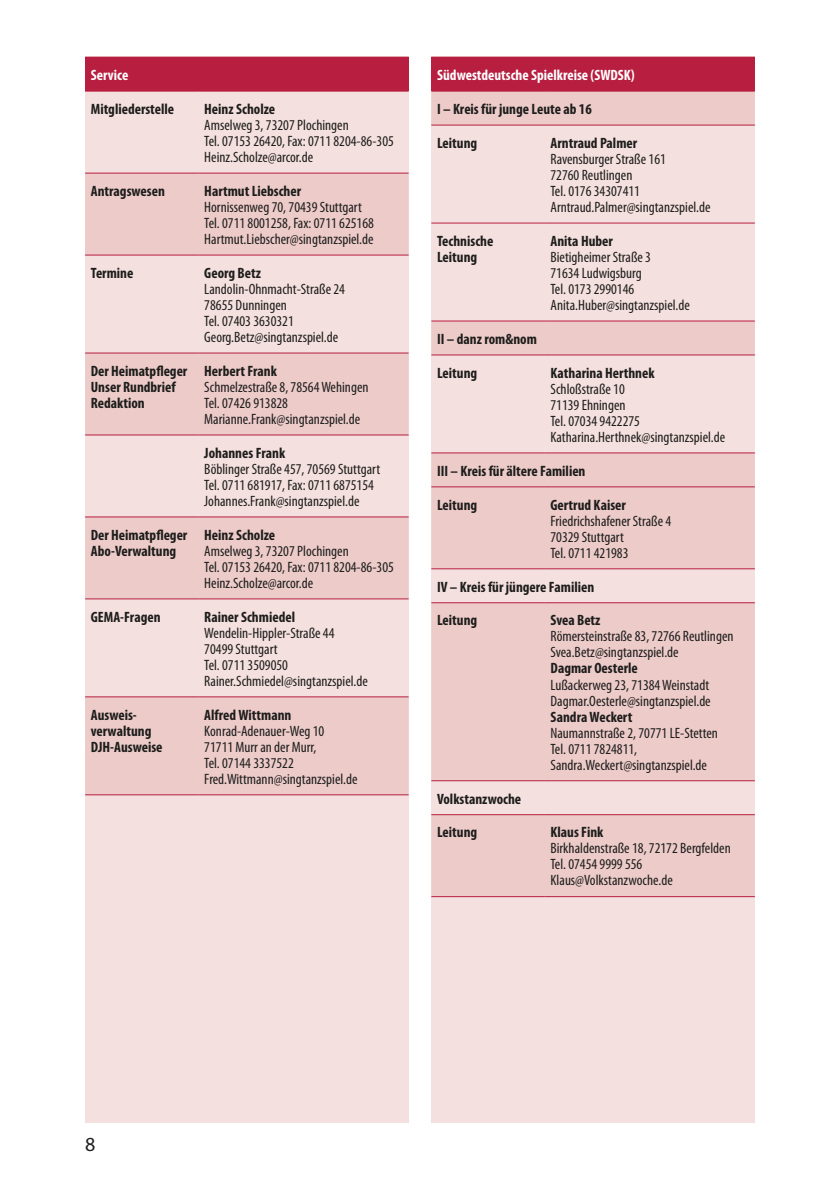
<style>
.page{position:relative;width:840px;height:1191px;background:#fff}
.page>*{position:absolute;margin:0;border:0;box-sizing:border-box;transform-origin:0 0}
.t1{font:20px "Myriad Pro";color:#1d1d1b}
.t2{font:condensed 15px/16px "Myriad Pro";color:#1d1d1b}
.t3{font:700 condensed 15px/16px "Myriad Pro";color:#1d1d1b}
.t4{font:700 condensed 15px "Myriad Pro";color:#fff}
</style>
<div class="page">
<div style="left:85px;top:57px;width:323px;height:1066px;background:#f4e0de"></div>
<div style="left:431px;top:57px;width:323px;height:1066px;background:#f4e0de"></div>
<div style="left:431px;top:57px;width:323px;height:34px;background:#b71e3f"></div>
<div style="left:431px;top:92px;width:323px;height:804px;background:#eccbc9"></div>
<svg style="left:431px;top:126px;width:323px;height:688px;fill:#eccbc9"></svg>
<svg style="left:431px;top:223px;width:323px;height:97px"></svg>
<svg style="left:431px;top:321px;width:323px;height:165px"></svg>
<hr style="left:431px;top:125px;width:113px;height:1px;background:#b71e3f">
<hr style="left:544px;top:125px;width:210px;height:1px;background:#b71e3f">
<hr style="left:431px;top:222px;width:113px;height:1px;background:#b71e3f">
<hr style="left:544px;top:222px;width:210px;height:1px;background:#b71e3f">
<hr style="left:431px;top:320px;width:113px;height:1px;background:#b71e3f">
<hr style="left:544px;top:320px;width:210px;height:1px;background:#b71e3f">
<hr style="left:431px;top:354px;width:113px;height:1px;background:#b71e3f">
<hr style="left:544px;top:354px;width:210px;height:1px;background:#b71e3f">
<hr style="left:431px;top:452px;width:113px;height:1px;background:#b71e3f">
<hr style="left:544px;top:452px;width:210px;height:1px;background:#b71e3f">
<hr style="left:431px;top:486px;width:113px;height:1px;background:#b71e3f">
<hr style="left:544px;top:486px;width:210px;height:1px;background:#b71e3f">
<hr style="left:431px;top:568px;width:113px;height:1px;background:#b71e3f">
<hr style="left:544px;top:568px;width:210px;height:1px;background:#b71e3f">
<hr style="left:431px;top:602px;width:113px;height:1px;background:#b71e3f">
<hr style="left:544px;top:602px;width:210px;height:1px;background:#b71e3f">
<hr style="left:431px;top:91px;width:113px;height:1px;background:#b71e3f">
<hr style="left:544px;top:91px;width:210px;height:1px;background:#b71e3f">
<hr style="left:431px;top:896px;width:113px;height:1px;background:#b71e3f">
<hr style="left:544px;top:896px;width:210px;height:1px;background:#b71e3f">
<hr style="left:431px;top:780px;width:113px;height:1px;background:#b71e3f">
<hr style="left:544px;top:780px;width:210px;height:1px;background:#b71e3f">
<hr style="left:431px;top:814px;width:113px;height:1px;background:#b71e3f">
<hr style="left:544px;top:814px;width:210px;height:1px;background:#b71e3f">
<div style="left:85px;top:57px;width:323px;height:34px;background:#b71e3f"></div>
<svg style="left:85px;top:174px;width:323px;height:620px;fill:#eccbc9"></svg>
<hr style="left:85px;top:91px;width:113px;height:1px;background:#b71e3f">
<hr style="left:198px;top:91px;width:210px;height:1px;background:#b71e3f">
<hr style="left:85px;top:173px;width:113px;height:1px;background:#b71e3f">
<hr style="left:198px;top:173px;width:210px;height:1px;background:#b71e3f">
<hr style="left:85px;top:352px;width:113px;height:1px;background:#b71e3f">
<hr style="left:198px;top:352px;width:210px;height:1px;background:#b71e3f">
<hr style="left:198px;top:434px;width:210px;height:1px;background:#b71e3f">
<hr style="left:85px;top:516px;width:113px;height:1px;background:#b71e3f">
<hr style="left:198px;top:516px;width:210px;height:1px;background:#b71e3f">
<hr style="left:85px;top:598px;width:113px;height:1px;background:#b71e3f">
<hr style="left:198px;top:598px;width:210px;height:1px;background:#b71e3f">
<hr style="left:85px;top:696px;width:113px;height:1px;background:#b71e3f">
<hr style="left:198px;top:696px;width:210px;height:1px;background:#b71e3f">
<hr style="left:85px;top:794px;width:113px;height:1px;background:#b71e3f">
<hr style="left:198px;top:794px;width:210px;height:1px;background:#b71e3f">
<hr style="left:85px;top:434px;width:113px;height:1px;background:#b71e3f">
<hr style="left:85px;top:254px;width:113px;height:1px;background:#b71e3f">
<hr style="left:198px;top:254px;width:210px;height:1px;background:#b71e3f">
<p class="t4" style="left:91px;top:65px;width:39px">Service</p>
<p class="t3" style="left:91px;top:100px;width:85px">Mitgliederstelle</p>
<p class="t3" style="left:204px;top:100px;width:72px">Heinz Scholze</p>
<p class="t2" style="left:204px;top:117px;width:191px">Amselweg 3, 73207 Plochingen<br>Tel. 07153 26420, Fax: 0711 8204-86-305<br>Heinz.Scholze@arcor.de</p>
<p class="t3" style="left:91px;top:182px;width:76px">Antragswesen</p>
<p class="t3" style="left:204px;top:182px;width:98px">Hartmut Liebscher</p>
<p class="t2" style="left:204px;top:199px;width:171px">Hornissenweg 70, 70439 Stuttgart<br>Tel. 0711 8001258, Fax: 0711 625168<br>Hartmut.Liebscher@singtanzspiel.de</p>
<p class="t3" style="left:91px;top:264px;width:44px">Termine</p>
<p class="t3" style="left:204px;top:264px;width:58px">Georg Betz</p>
<p class="t2" style="left:204px;top:280px;width:142px">Landolin-Ohnmacht-Straße 24<br>78655 Dunningen<br>Tel. 07403 3630321<br>Georg.Betz@singtanzspiel.de</p>
<p class="t3" style="left:91px;top:362px;width:98px">Der Heimatpfleger<br>Unser Rundbrief<br>Redaktion</p>
<p class="t3" style="left:204px;top:362px;width:74px">Herbert Frank</p>
<p class="t2" style="left:204px;top:378px;width:166px">Schmelzestraße 8, 78564 Wehingen<br>Tel. 07426 913828<br>Marianne.Frank@singtanzspiel.de</p>
<p class="t3" style="left:204px;top:444px;width:82px">Johannes Frank</p>
<p class="t2" style="left:204px;top:460px;width:177px">Böblinger Straße 457, 70569 Stuttgart<br>Tel. 0711 681917, Fax: 0711 6875154<br>Johannes.Frank@singtanzspiel.de</p>
<p class="t3" style="left:91px;top:526px;width:98px">Der Heimatpfleger<br>Abo-Verwaltung</p>
<p class="t3" style="left:204px;top:526px;width:72px">Heinz Scholze</p>
<p class="t2" style="left:204px;top:542px;width:191px">Amselweg 3, 73207 Plochingen<br>Tel. 07153 26420, Fax: 0711 8204-86-305<br>Heinz.Scholze@arcor.de</p>
<p class="t3" style="left:91px;top:608px;width:71px">GEMA-Fragen</p>
<p class="t3" style="left:204px;top:608px;width:92px">Rainer Schmiedel</p>
<p class="t2" style="left:204px;top:624px;width:165px">Wendelin-Hippler-Straße 44<br>70499 Stuttgart<br>Tel. 0711 3509050<br>Rainer.Schmiedel@singtanzspiel.de</p>
<p class="t3" style="left:91px;top:706px;width:73px">Ausweis&shy;verwaltung<br>DJH-Ausweise</p>
<p class="t3" style="left:204px;top:706px;width:89px">Alfred Wittmann</p>
<p class="t2" style="left:204px;top:722px;width:155px">Konrad-Adenauer-Weg 10<br>71711 Murr an der Murr,<br>Tel. 07144 3337522<br>Fred.Wittmann@singtanzspiel.de</p>
<p class="t4" style="left:437px;top:65px;width:199px">Südwestdeutsche Spielkreise (SWDSK)</p>
<p class="t3" style="left:437px;top:100px;width:156px">I – Kreis für junge Leute ab 16</p>
<p class="t3" style="left:437px;top:134px;width:42px">Leitung</p>
<p class="t3" style="left:550px;top:134px;width:88px">Arntraud Palmer</p>
<p class="t2" style="left:550px;top:151px;width:161px">Ravensburger Straße 161<br>72760 Reutlingen<br>Tel. 0176 34307411<br>Arntraud.Palmer@singtanzspiel.de</p>
<p class="t3" style="left:437px;top:232px;width:58px">Technische<br>Leitung</p>
<p class="t3" style="left:550px;top:232px;width:64px">Anita Huber</p>
<p class="t2" style="left:550px;top:248px;width:141px">Bietigheimer Straße 3<br>71634 Ludwigsburg<br>Tel. 0173 2990146<br>Anita.Huber@singtanzspiel.de</p>
<p class="t3" style="left:437px;top:330px;width:101px">II – danz rom&amp;nom</p>
<p class="t3" style="left:437px;top:364px;width:42px">Leitung</p>
<p class="t3" style="left:550px;top:364px;width:105px">Katharina Herthnek</p>
<p class="t2" style="left:550px;top:380px;width:176px">Schloßstraße 10<br>71139 Ehningen<br>Tel. 07034 9422275<br>Katharina.Herthnek@singtanzspiel.de</p>
<p class="t3" style="left:437px;top:462px;width:150px">III – Kreis für ältere Familien</p>
<p class="t3" style="left:437px;top:496px;width:42px">Leitung</p>
<p class="t3" style="left:550px;top:496px;width:77px">Gertrud Kaiser</p>
<p class="t2" style="left:550px;top:512px;width:122px">Friedrichshafener Straße 4<br>70329 Stuttgart<br>Tel. 0711 421983</p>
<p class="t3" style="left:437px;top:578px;width:159px">IV – Kreis für jüngere Familien</p>
<p class="t3" style="left:437px;top:612px;width:42px">Leitung</p>
<p class="t3" style="left:550px;top:612px;width:51px">Svea Betz</p>
<p class="t2" style="left:550px;top:628px;width:184px">Römersteinstraße 83, 72766 Reutlingen<br>Svea.Betz@singtanzspiel.de</p>
<p class="t3" style="left:550px;top:660px;width:89px">Dagmar Oesterle</p>
<p class="t2" style="left:550px;top:676px;width:162px">Lußackerweg 23, 71384 Weinstadt<br>Dagmar.Oesterle@singtanzspiel.de</p>
<p class="t3" style="left:550px;top:708px;width:83px">Sandra Weckert</p>
<p class="t2" style="left:550px;top:724px;width:169px">Naumannstraße 2, 70771 LE-Stetten<br>Tel. 0711 7824811,<br>Sandra.Weckert@singtanzspiel.de</p>
<p class="t3" style="left:437px;top:790px;width:86px">Volkstanzwoche</p>
<p class="t3" style="left:437px;top:824px;width:42px">Leitung</p>
<p class="t3" style="left:550px;top:824px;width:54px">Klaus Fink</p>
<p class="t2" style="left:550px;top:840px;width:182px">Birkhaldenstraße 18, 72172 Bergfelden<br>Tel. 07454 9999 556<br>Klaus@Volkstanzwoche.de</p>
<h1 class="t1" style="left:85px;top:1133px;width:12px">8</h1>
</div>
